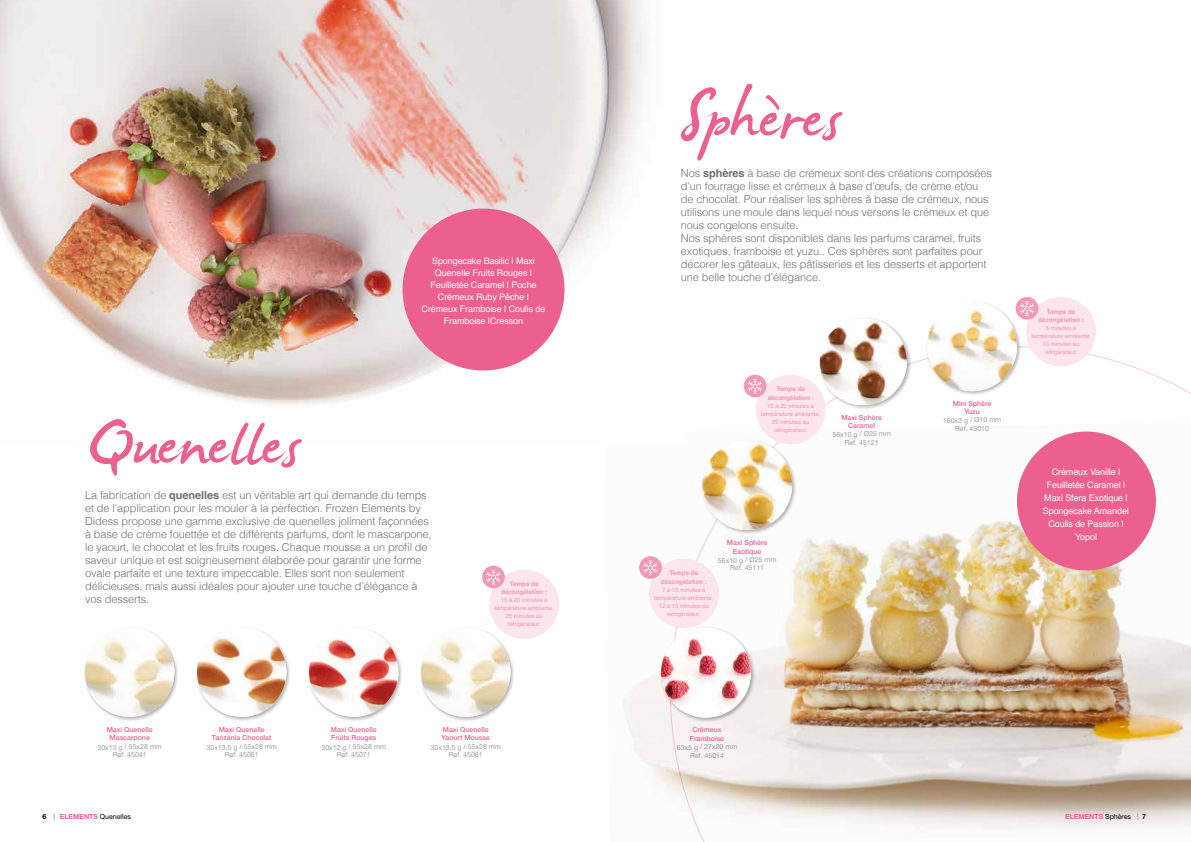
<style>
.page{position:relative;width:1191px;height:842px;background:#fff}
.page>*{position:absolute;margin:0;border:0;box-sizing:border-box;transform-origin:0 0}
.t1{font:104px "James Fajardo";color:#ec6090}
.t2{font:300 11px/13px "Helvetica";letter-spacing:-.01em;color:#706f6f}
.t3{font:9px/12px "Helvetica";letter-spacing:-.01em;color:#fff;text-align:center}
.t4{font:7px/7.9px "Helvetica Neue LT Std";color:#9d9d9c;text-align:center}
.t5{font:500 7px/8.4px "Helvetica Neue LT Std";color:#ec6090;text-align:center}
.t6{font:7px "Helvetica Neue LT Std";color:#000}
.t7{font:700 7px "Helvetica Neue LT Std";color:#ec6090}
.t8{font:700 7px "Helvetica Neue LT Std";color:#000}
.t9{font:700 6.4px/8.8px "Helvetica";letter-spacing:-.01em;color:#f298b3;text-align:center}
.t10{font:6px/8px "Helvetica";letter-spacing:-.01em;color:#f298b3;text-align:center}
.s1{font-weight:700}
.s2{font-weight:700;color:#ec6090}
.s3{font-weight:400;color:#000}
</style>
<div class="page">
<img style="left:0;top:0;width:643px;height:406px">
<div style="left:402px;top:209px;width:162px;height:161px;background:#ec6090;border-radius:50%"></div>
<div style="left:196px;top:626px;width:96px;height:96px;background:#000;opacity:.3"></div>
<img style="left:197px;top:627px;width:89px;height:90px;border-radius:45px">
<div style="left:84px;top:626px;width:96px;height:96px;background:#000;opacity:.3"></div>
<img style="left:85px;top:627px;width:89px;height:90px;border-radius:45px">
<div style="left:308px;top:626px;width:96px;height:96px;background:#000;opacity:.3"></div>
<img style="left:309px;top:627px;width:89px;height:90px;border-radius:45px">
<div style="left:419px;top:626px;width:97px;height:96px;background:#000;opacity:.3"></div>
<img style="left:421px;top:627px;width:89px;height:90px;border-radius:45px">
<div style="left:489px;top:569px;width:70px;height:70px;background:#fce5ec;border-radius:50%"></div>
<div style="left:482px;top:566px;width:23px;height:22px;background:#f298b3;border-radius:50%"></div>
<svg style="left:486px;top:570px;width:15px;height:15px"></svg>
<img style="left:670px;top:346px;width:521px;height:496px">
<div style="left:925px;top:300px;width:97px;height:96px;background:#000;opacity:.3"></div>
<img style="left:927px;top:301px;width:90px;height:90px;border-radius:45px">
<div style="left:1026px;top:297px;width:70px;height:69px;background:#fce5ec;border-radius:50%"></div>
<div style="left:1015px;top:297px;width:23px;height:23px;background:#f298b3;border-radius:50%"></div>
<svg style="left:1019px;top:301px;width:15px;height:15px"></svg>
<div style="left:701px;top:439px;width:96px;height:96px;background:#000;opacity:.3"></div>
<img style="left:702px;top:440px;width:90px;height:90px;border-radius:45px">
<div style="left:818px;top:317px;width:94px;height:94px;background:#000;opacity:.3"></div>
<img style="left:820px;top:318px;width:86px;height:87px;border-radius:43px">
<div style="left:755px;top:375px;width:70px;height:69px;background:#fce5ec;border-radius:50%"></div>
<div style="left:744px;top:375px;width:22px;height:22px;background:#f298b3;border-radius:50%"></div>
<svg style="left:748px;top:379px;width:14px;height:15px"></svg>
<div style="left:659px;top:626px;width:97px;height:97px;background:#000;opacity:.3"></div>
<img style="left:661px;top:628px;width:90px;height:89px;border-radius:45px">
<div style="left:649px;top:559px;width:70px;height:69px;background:#fce5ec;border-radius:50%"></div>
<div style="left:639px;top:556px;width:23px;height:23px;background:#f298b3;border-radius:50%"></div>
<svg style="left:643px;top:560px;width:15px;height:15px"></svg>
<div style="left:1017px;top:431px;width:139px;height:139px;background:#ec6090;border-radius:50%"></div>
<p class="t3" style="left:421px;top:255px;width:125px">Spongecake Basilic | Maxi<br>Quenelle Fruits Rouges |<br>Feuilletée Caramel | Poche<br>Crémeux Ruby Pêche |<br>Crémeux Framboise | Coulis de<br>Framboise |Cresson</p>
<h1 class="t1" style="left:85px;top:391px;width:216px">Quenelles</h1>
<p class="t2" style="left:85px;top:488px;width:348px">La fabrication de <span class="s1">quenelles</span> est un véritable art qui demande du temps et de l'application pour les mouler à la perfection. Frozen Elements by Didess propose une gamme exclusive de quenelles joliment façonnées à base de crème fouettée et de différents parfums, dont le mascarpone, le yaourt, le chocolat et les fruits rouges. Chaque mousse a un profil de saveur unique et est soigneusement élaborée pour garantir une forme ovale parfaite et une texture impeccable. Elles sont non seulement délicieuses, mais aussi idéales pour ajouter une touche d'élégance à vos desserts.</p>
<p class="t9" style="left:501px;top:580px;width:48px">Temps de décongélation :</p>
<p class="t10" style="left:494px;top:596px;width:61px">15 à 20 minutes à température ambiante,<br>25 minutes au réfrigérateur.</p>
<p class="t5" style="left:107px;top:725px;width:47px">Maxi Quenelle<br>Mascarpone</p>
<p class="t4" style="left:97px;top:742px;width:66px;line-height:8.4px">30x13 g / 55x28 mm<br>Ref. 45041</p>
<p class="t5" style="left:212px;top:725px;width:61px">Maxi Quenelle<br>Tanzania Chocolat</p>
<p class="t4" style="left:206px;top:742px;width:72px">30x13,5 g / 55x28 mm<br>Ref. 45061</p>
<p class="t5" style="left:331px;top:725px;width:47px;text-align:left">Maxi Quenelle<br>Fruits Rouges</p>
<p class="t4" style="left:321px;top:742px;width:66px;line-height:8.4px">30x12 g / 55x28 mm<br>Ref. 45071</p>
<p class="t5" style="left:441px;top:725px;width:50px;text-align:left">Maxi Quenelle<br>Yaourt Mousse</p>
<p class="t4" style="left:430px;top:742px;width:72px">30x13,5 g / 55x28 mm<br>Ref. 45081</p>
<h1 class="t1" style="left:680px;top:64px;width:162px">Spheres</h1>
<p class="t2" style="left:681px;top:166px;width:313px">Nos <span class="s1">sphères</span> à base de crémeux sont des créations composées d'un fourrage lisse et crémeux à base d'œufs, de crème et/ou de chocolat. Pour réaliser les sphères à base de crémeux, nous utilisons une moule dans lequel nous versons le crémeux et que nous congelons ensuite.<br>Nos sphères sont disponibles dans les parfums caramel, fruits exotiques, framboise et yuzu.. Ces sphères sont parfaites pour décorer les gâteaux, les pâtisseries et les desserts et apportent une belle touche d'élégance.</p>
<p class="t9" style="left:767px;top:385px;width:48px">Temps de décongélation :</p>
<p class="t10" style="left:761px;top:402px;width:61px">15 à 20 minutes à température ambiante,<br>20 minutes au réfrigérateur.</p>
<p class="t5" style="left:841px;top:413px;width:42px">Maxi Sphère<br>Caramel</p>
<p class="t4" style="left:832px;top:430px;width:60px">56x10 g / Ø25 mm<br>Ref. 45121</p>
<p class="t5" style="left:727px;top:538px;width:42px">Maxi Sphère<br>Exotique</p>
<p class="t4" style="left:718px;top:556px;width:60px">56x10 g / Ø25 mm<br>Ref. 45111</p>
<p class="t9" style="left:661px;top:569px;width:48px">Temps de décongélation :</p>
<p class="t10" style="left:654px;top:586px;width:61px">7 à 10 minutes à température ambiante,<br>12 à 15 minutes au réfrigérateur.</p>
<p class="t5" style="left:952px;top:399px;width:40px">Mini Sphère<br>Yuzu</p>
<p class="t4" style="left:943px;top:416px;width:60px">160x3 g / Ø10 mm<br>Ref. 45010</p>
<p class="t9" style="left:1038px;top:308px;width:48px">Temps de décongélation :</p>
<p class="t10" style="left:1031px;top:325px;width:61px">5 minutes à température ambiante,<br>10 minutes au réfrigérateur.</p>
<p class="t3" style="left:1043px;top:466px;width:88px;line-height:13px">Crémeux Vanille |<br>Feuilletée Caramel |<br>Maxi Sfera Exotique |<br>Spongecake Amande|<br>Coulis de Passion |<br>Yopol</p>
<p class="t5" style="left:690px;top:726px;width:36px">Crémeux<br>Framboise</p>
<p class="t4" style="left:677px;top:742px;width:62px;line-height:8.4px">63x5 g / 27x20 mm<br>Ref. 45014</p>
<p class="t8" style="left:42px;top:812px;width:5px">6</p>
<p class="t6" style="left:60px;top:812px;width:73px"><span class="s2">ELEMENTS</span> Quenelles</p>
<p class="t7" style="left:1065px;top:812px;width:67px">ELEMENTS <span class="s3">Sphères</span></p>
<p class="t8" style="left:1142px;top:812px;width:5px">7</p>
</div>
